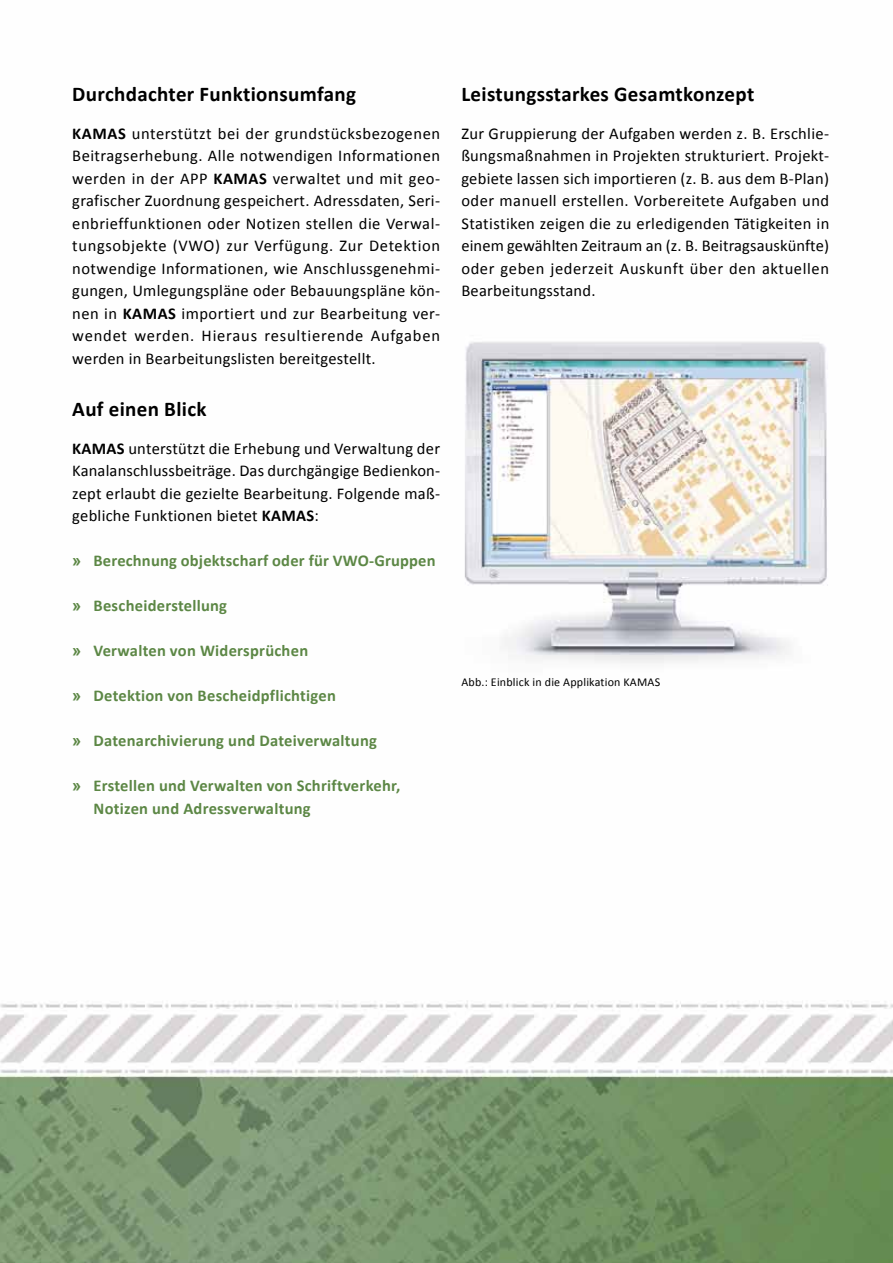
<style>
.page{position:relative;width:893px;height:1263px;background:#fff}
.page>*{position:absolute;margin:0;border:0;box-sizing:border-box;transform-origin:0 0}
.t1{font:700 21px "Calibri";letter-spacing:.015em;color:#000}
.t2{font:16.5px/22.5px "Calibri";letter-spacing:.015em;color:#000;text-align:justify}
.t3{font:700 16.5px/22.5px "Calibri";letter-spacing:.015em;color:#5c8745}
.t4{font:12px "Calibri";letter-spacing:.015em;color:#000}
.s1{font-weight:700}
.s2{font-family:"Arial"}
</style>
<div class="page">
<img style="left:0;top:342px;width:893px;height:921px">
<h3 class="t1" style="left:72px;top:81px;width:285px">Durchdachter Funktionsumfang</h3>
<p class="t2" style="left:72px;top:122px;width:369px"><span class="s1">KAMAS</span> unterstützt bei der grundstücksbezogenen Beitragserhebung. Alle notwendigen Informationen werden in der APP <span class="s1">KAMAS</span> verwaltet und mit geo&shy;grafischer Zuordnung gespeichert. Adressdaten, Seri&shy;enbrieffunktionen oder Notizen stellen die Verwal&shy;tungsobjekte (VWO) zur Verfügung. Zur Detektion notwendige Informationen, wie Anschlussgenehmi&shy;gungen, Umlegungspläne oder Bebauungspläne kön&shy;nen in <span class="s1">KAMAS</span> importiert und zur Bearbeitung ver&shy;wendet werden. Hieraus resultierende Aufgaben werden in Bearbeitungslisten bereitgestellt.</p>
<h3 class="t1" style="left:72px;top:396px;width:136px">Auf einen Blick</h3>
<p class="t2" style="left:72px;top:437px;width:369px"><span class="s1">KAMAS</span> unterstützt die Erhebung und Verwaltung der Kanalanschlussbeiträge. Das durchgängige Bedienkon&shy;zept erlaubt die gezielte Bearbeitung. Folgende maß&shy;gebliche Funktionen bietet <span class="s1">KAMAS</span>:</p>
<p class="t3" style="left:72px;top:550px;width:365px"><span class="s2">»</span> Berechnung objektscharf oder für VWO-Gruppen</p>
<p class="t3" style="left:72px;top:595px;width:156px"><span class="s2">»</span> Bescheiderstellung</p>
<p class="t3" style="left:72px;top:640px;width:237px"><span class="s2">»</span> Verwalten von Widersprüchen</p>
<p class="t3" style="left:72px;top:685px;width:265px"><span class="s2">»</span> Detektion von Bescheidpflichtigen</p>
<p class="t3" style="left:72px;top:730px;width:306px"><span class="s2">»</span> Datenarchivierung und Dateiverwaltung</p>
<p class="t3" style="left:94px;top:775px;width:308px;text-indent:-21px"><span class="s2">»</span> Erstellen und Verwalten von Schriftverkehr,<br>Notizen und Adressverwaltung</p>
<h3 class="t1" style="left:461px;top:81px;width:294px">Leistungsstarkes Gesamtkonzept</h3>
<p class="t2" style="left:461px;top:122px;width:369px">Zur Gruppierung der Aufgaben werden z. B. Erschlie&shy;ßungsmaßnahmen in Projekten strukturiert. Projekt&shy;gebiete lassen sich importieren (z. B. aus dem B-Plan) oder manuell erstellen. Vorbereitete Aufgaben und Statistiken zeigen die zu erledigenden Tätigkeiten in einem gewählten Zeitraum an (z. B. Beitragsauskünfte) oder geben jederzeit Auskunft über den aktuellen Bearbeitungsstand.</p>
<p class="t4" style="left:461px;top:675px;width:200px">Abb.: Einblick in die Applikation KAMAS</p>
</div>
